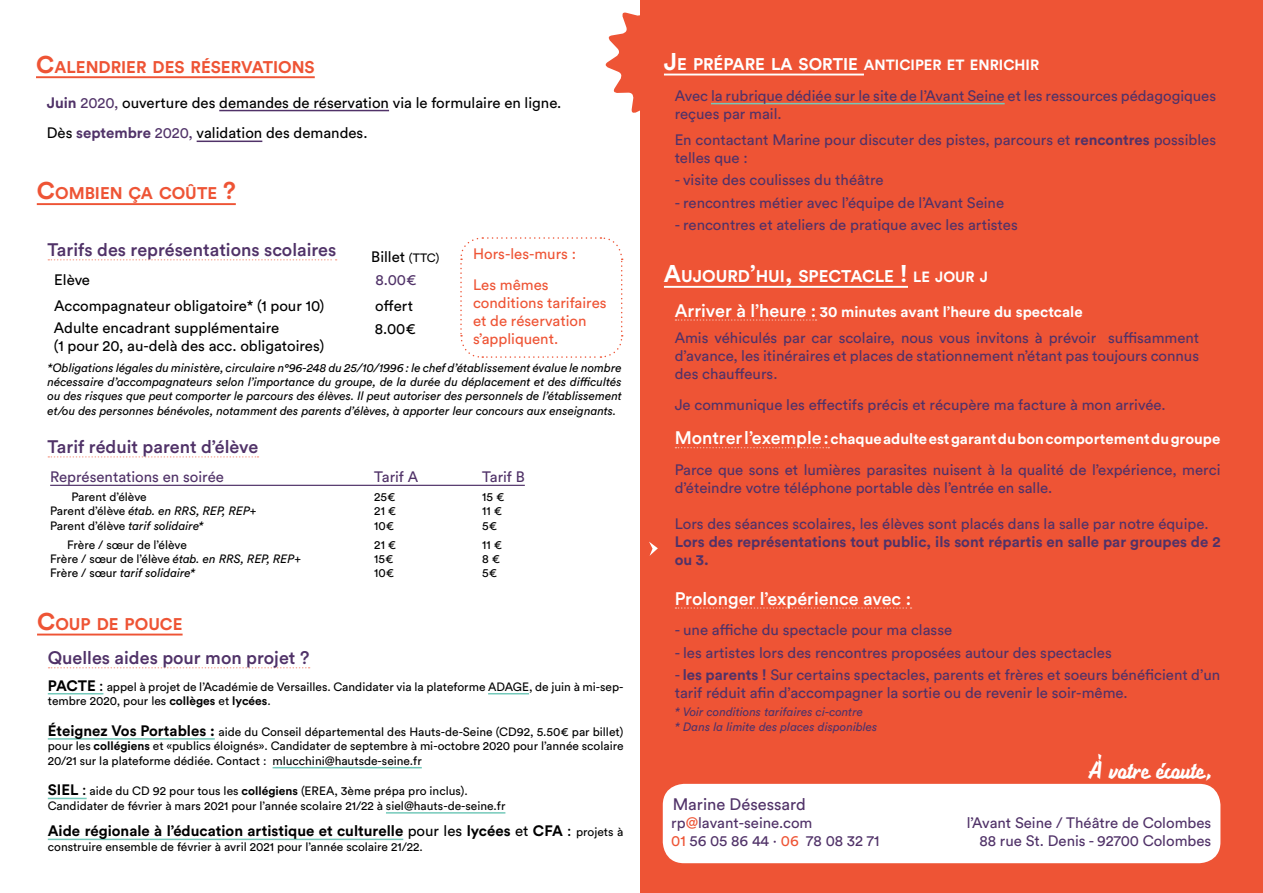
<style>
.page{position:relative;width:1263px;height:893px;background:#fff}
.page>*{position:absolute;margin:0;border:0;box-sizing:border-box;transform-origin:0 0}
.t1{font:700 27px "Loupot";color:#fff}
.t2{font:500 18px "Circular Std";color:#503268}
.t3{font:500 18px "Circular Std";color:#fff}
.t4{font:700 16.8px "Circular Std";color:#ee5435}
.t5{font:700 16.8px "Circular Std";color:#fff}
.t6{font:16.5px "Circular Std";color:#503268}
.t7{font:15px/18px "Circular Std";color:#503268}
.t8{font:15px/30.8px "Circular Std";color:#000}
.t9{font:700 15px "Circular Std";color:#000}
.t10{font:700 15px/18px "Circular Std";color:#503268}
.t11{font:15px/18px "Circular Std";color:#ee5435}
.t12{font:700 14.7px "Circular Std";color:#fff}
.t13{font:12px/14.4px "Circular Std";color:#000}
.t14{font:italic 12px/14.4px "Circular Std";color:#000;text-align:justify}
.t15{font:italic 12px/14.4px "Circular Std";color:#503268}
.s1{font-size:24px}
.s2{font-weight:700;color:#503268}
.s3{color:#503268}
.s4{font-size:12px}
.s5{font-style:normal}
.s6{font-style:italic}
.s7{font-weight:700;font-size:15px}
.s8{font-size:15px}
.s9{font-weight:700}
.s10{font-weight:400}
.s11{font-weight:400;font-size:12px}
.s12{font-size:16.8px}
.s13{font-size:14.7px}
.s14{font-weight:500;font-size:18px;color:#fff}
.s15{font-weight:700;color:#fff}
.s16{color:#ee5435}
</style>
<div class="page">
<div style="left:640px;top:0;width:623px;height:893px;background:#ee5435"></div>
<svg style="left:605px;top:12px;width:137px;height:101px"></svg>
<hr style="left:37px;top:634px;width:146px;height:1px;background:#ee5435">
<svg style="left:49px;top:667px;width:261px;height:1px"></svg>
<hr style="left:48px;top:693px;width:55px;height:1px;background:#74c9ba">
<hr style="left:488px;top:693px;width:41px;height:1px;background:#74c9ba">
<hr style="left:48px;top:738px;width:167px;height:2px;background:#74c9ba">
<hr style="left:273px;top:767px;width:149px;height:1px;background:#74c9ba">
<hr style="left:48px;top:798px;width:39px;height:1px;background:#74c9ba">
<hr style="left:386px;top:812px;width:119px;height:2px;background:#74c9ba">
<hr style="left:48px;top:839px;width:355px;height:1px;background:#74c9ba">
<div style="left:663px;top:784px;width:557px;height:79px;background:#fff;border-radius:21px"></div>
<hr style="left:36px;top:76px;width:279px;height:2px;background:#ee5435">
<hr style="left:219px;top:110px;width:170px;height:1px;background:#503268">
<hr style="left:197px;top:141px;width:65px;height:1px;background:#503268">
<hr style="left:664px;top:286px;width:244px;height:2px;background:#fff">
<svg style="left:675px;top:319px;width:141px;height:2px"></svg>
<svg style="left:675px;top:447px;width:154px;height:1px"></svg>
<svg style="left:675px;top:607px;width:236px;height:2px"></svg>
<hr style="left:664px;top:74px;width:200px;height:1px;background:#fff">
<hr style="left:711px;top:103px;width:294px;height:1px;background:#74c9ba">
<hr style="left:37px;top:203px;width:199px;height:2px;background:#ee5435">
<svg style="left:48px;top:456px;width:210px;height:2px"></svg>
<svg style="left:48px;top:259px;width:289px;height:2px"></svg>
<svg style="left:460px;top:237px;width:163px;height:121px"></svg>
<hr style="left:50px;top:485px;width:475px;height:1px;background:#503268">
<svg style="left:649px;top:542px;width:9px;height:14px"></svg>
<p class="t4" style="left:36px;top:56px;width:280px"><span class="s1">C</span>ALENDRIER DES RÉSERVATIONS</p>
<p class="t8" style="left:47px;top:87px;width:516px"><span class="s2">Juin</span> <span class="s3">2020,</span> ouverture des demandes de réservation via le formulaire en ligne.<br>Dès <span class="s2">septembre</span> <span class="s3">2020,</span> validation des demandes.</p>
<p class="t4" style="left:37px;top:183px;width:200px"><span class="s1">C</span>OMBIEN ÇA COÛTE <span class="s1">?</span></p>
<p class="t2" style="left:48px;top:239px;width:290px">Tarifs des représentations scolaires</p>
<p class="t8" style="left:54px;top:266px;width:272px;line-height:26px">Elève<br>Accompagnateur obligatoire* (1 pour 10)</p>
<p class="t8" style="left:54px;top:318px;width:272px;line-height:18px">Adulte encadrant supplémentaire<br>(1 pour 20, au-delà des acc. obligatoires)</p>
<p class="t8" style="left:371px;top:246px;width:70px;line-height:22.4px">Billet <span class="s4">(TTC)<br></span><span class="s3">8.00€</span></p>
<p class="t8" style="left:375px;top:290px;width:39px">offert</p>
<p class="t8" style="left:375px;top:313px;width:42px">8.00€</p>
<p class="t11" style="left:473px;top:239px;width:105px;line-height:30.8px">Hors-les-murs :<br>Les mêmes</p>
<p class="t11" style="left:473px;top:294px;width:135px">conditions tarifaires et de réservation s’appliquent.</p>
<p class="t14" style="left:48px;top:360px;width:576px">*Obligations légales du ministère, circulaire n°96-248 du 25/10/1996 : le chef d’établissement évalue le nombre nécessaire d’accompagnateurs selon l’importance du groupe, de la durée du déplacement et des difficultés ou des risques que peut comporter le parcours des élèves. Il peut autoriser des personnels de l’établissement et/ou des personnes bénévoles, notamment des parents d’élèves, à apporter leur concours aux enseignants.</p>
<p class="t2" style="left:48px;top:436px;width:212px">Tarif réduit parent d’élève</p>
<p class="t7" style="left:50px;top:468px;width:175px">Représentations en soirée</p>
<p class="t7" style="left:374px;top:468px;width:46px">Tarif A</p>
<p class="t7" style="left:482px;top:468px;width:44px">Tarif B</p>
<p class="t13" style="left:71px;top:489px;width:77px">Parent d’élève</p>
<p class="t13" style="left:374px;top:489px;width:23px">25€</p>
<p class="t13" style="left:482px;top:489px;width:24px">15 €</p>
<p class="t14" style="left:50px;top:504px;width:208px"><span class="s5">Parent d’élève</span> étab. en RRS, REP, REP+</p>
<p class="t13" style="left:374px;top:504px;width:23px">21 €</p>
<p class="t13" style="left:482px;top:504px;width:21px">11 €</p>
<p class="t14" style="left:50px;top:518px;width:155px"><span class="s5">Parent d’élève</span> tarif solidaire*</p>
<p class="t13" style="left:374px;top:518px;width:21px">10€</p>
<p class="t13" style="left:482px;top:518px;width:16px">5€</p>
<p class="t13" style="left:67px;top:537px;width:121px">Frère / sœur de l’élève</p>
<p class="t13" style="left:374px;top:537px;width:23px">21 €</p>
<p class="t13" style="left:482px;top:537px;width:21px">11 €</p>
<p class="t13" style="left:50px;top:551px;width:253px">Frère / sœur de l’élève <span class="s6">étab. en RRS, REP, REP+</span></p>
<p class="t13" style="left:374px;top:551px;width:21px">15€</p>
<p class="t13" style="left:482px;top:551px;width:19px">8 €</p>
<p class="t14" style="left:50px;top:566px;width:147px"><span class="s5">Frère / sœur</span> tarif solidaire*</p>
<p class="t13" style="left:374px;top:566px;width:21px">10€</p>
<p class="t13" style="left:482px;top:566px;width:16px">5€</p>
<p class="t4" style="left:37px;top:613px;width:147px"><span class="s1">C</span>OUP DE POUCE</p>
<p class="t2" style="left:48px;top:647px;width:263px">Quelles aides pour mon projet ?</p>
<p class="t13" style="left:48px;top:679px;width:577px"><span class="s7">PACTE</span> <span class="s8">:</span> appel à projet de l’Académie de Versailles. Candidater via la plateforme ADAGE, de juin à mi-sep&shy;tembre 2020, pour les <span class="s9">collèges</span> et <span class="s9">lycées</span>.</p>
<p class="t13" style="left:48px;top:724px;width:577px;text-align:justify"><span class="s7">Éteignez Vos Portables :</span> aide du Conseil départemental des Hauts-de-Seine (CD92, 5.50€ par billet) pour les <span class="s9">collégiens</span> et «publics éloignés». Candidater de septembre à mi-octobre 2020 pour l’année scolaire 20/21 sur la plateforme dédiée. Contact : mlucchini@hautsde-seine.fr</p>
<p class="t13" style="left:48px;top:784px;width:459px"><span class="s7">SIEL</span> <span class="s8">:</span> aide du CD 92 pour tous les <span class="s9">collégiens</span> (EREA, 3ème prépa pro inclus).<br>Candidater de février à mars 2021 pour l’année scolaire 21/22 à siel@hauts-de-seine.fr</p>
<p class="t9" style="left:48px;top:821px;width:577px">Aide régionale à l’éducation artistique et culturelle <span class="s10">pour les</span> lycées <span class="s10">et</span> CFA <span class="s10">:</span> <span class="s11">projets à</span></p>
<p class="t13" style="left:48px;top:839px;width:376px">construire ensemble de février à avril 2021 pour l’année scolaire 21/22.</p>
<p class="t12" style="left:664px;top:55px;width:377px"><span class="s1">J</span><span class="s12">E PRÉPARE LA SORTIE</span> ANTICIPER ET ENRICHIR</p>
<p class="t7" style="left:675px;top:86px;width:543px">Avec la rubrique dédiée sur le site de l’Avant Seine et les ressources pédagogiques reçues par mail.</p>
<p class="t7" style="left:675px;top:131px;width:543px">En contactant Marine pour discuter des pistes, parcours et <span class="s9">rencontres</span> possibles telles que :</p>
<p class="t7" style="left:675px;top:171px;width:210px">- visite des coulisses du théâtre</p>
<p class="t7" style="left:675px;top:193px;width:331px">- rencontres métier avec l’équipe de l’Avant Seine</p>
<p class="t7" style="left:675px;top:215px;width:345px">- rencontres et ateliers de pratique avec les artistes</p>
<p class="t5" style="left:664px;top:265px;width:324px"><span class="s1">A</span>UJOURD<span class="s1">’</span>HUI<span class="s1">,</span> SPECTACLE <span class="s1">!</span> <span class="s13">LE JOUR J</span></p>
<p class="t7" style="left:675px;top:298px;width:526px;line-height:26.5px"><span class="s14">Arriver à l’heure :</span> <span class="s15">30 minutes avant l’heure du spectcale<br></span>Amis véhiculés par car scolaire, nous vous invitons à prévoir suffisamment</p>
<p class="t7" style="left:675px;top:347px;width:526px">d’avance, les itinéraires et places de stationnement n’étant pas toujours connus des chauffeurs.</p>
<p class="t7" style="left:675px;top:395px;width:492px">Je communique les effectifs précis et récupère ma facture à mon arrivée.</p>
<p class="t7" style="left:675px;top:423px;width:547px;line-height:30.8px"><span class="s14">Montrer l’exemple :</span> <span class="s15">chaque adulte est garant du bon comportement du groupe<br></span>Parce que sons et lumières parasites nuisent à la qualité de l’expérience, merci</p>
<p class="t7" style="left:675px;top:478px;width:379px">d’éteindre votre téléphone portable dès l’entrée en salle.</p>
<p class="t7" style="left:675px;top:514px;width:535px">Lors des séances scolaires, les élèves sont placés dans la salle par notre équipe.</p>
<p class="t10" style="left:675px;top:532px;width:547px">Lors des représentations tout public, ils sont répartis en salle par groupes de 2 ou 3.</p>
<p class="t3" style="left:675px;top:587px;width:238px">Prolonger l’expérience avec :</p>
<p class="t7" style="left:675px;top:621px;width:279px">- une affiche du spectacle pour ma classe</p>
<p class="t7" style="left:675px;top:643px;width:439px">- les artistes lors des rencontres proposées autour des spectacles</p>
<p class="t7" style="left:675px;top:665px;width:547px">- <span class="s9">les parents !</span> Sur certains spectacles, parents et frères et soeurs bénéficient d’un tarif réduit afin d’accompagner la sortie ou de revenir le soir-même.</p>
<p class="t15" style="left:675px;top:705px;width:204px">* Voir conditions tarifaires ci-contre<br>* Dans la limite des places disponibles</p>
<h1 class="t1" style="left:1088px;top:753px;width:125px">À votre écoute,</h1>
<p class="t6" style="left:673px;top:794px;width:134px">Marine Désessard</p>
<p class="t7" style="left:671px;top:814px;width:210px">rp<span class="s16">@</span>lavant-seine.com<br><span class="s16">01</span> 56 05 86 44 · <span class="s16">06</span> 78 08 32 71</p>
<p class="t7" style="left:967px;top:814px;width:246px;text-align:right">l’Avant Seine / Théâtre de Colombes<br>88 rue St. Denis - 92700 Colombes</p>
</div>
